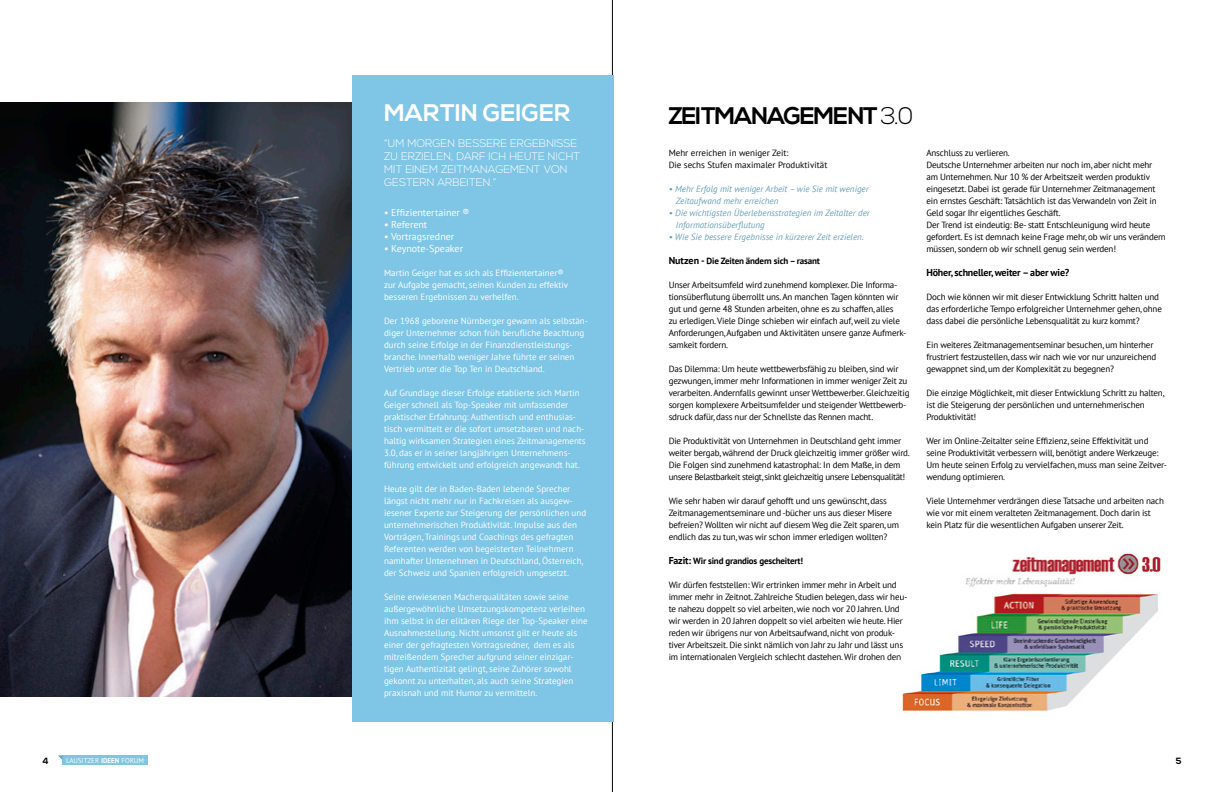
<style>
.page{position:relative;width:1224px;height:792px;background:#fff}
.page>*{position:absolute;margin:0;border:0;box-sizing:border-box;transform-origin:0 0}
.t1{font:700 24px "Nexa";letter-spacing:-.05em;color:#000}
.t2{font:700 24px "Nexa";color:#fff}
.t3{font:300 11px/13.2px "Nexa";color:#fff}
.t4{font:10px "PT Sans";color:#fff}
.t5{font:700 10px "PT Sans";letter-spacing:-.02em;color:#000}
.t6{font:9px/12px "PT Sans";letter-spacing:-.02em;color:#000}
.t7{font:9px/12px "PT Sans";color:#fff}
.t8{font:italic 9px/12px "PT Sans";color:#6aa1bb}
.t9{font:700 9px "PT Sans";letter-spacing:-.02em;color:#000}
.t10{font:9px/12px "PT Sans";color:#000}
.t11{font:700 9px "Nexa";color:#000}
.t12{font:7px "PT Sans";color:#fff}
.s1{font-size:10px}
.s2{font-weight:300}
.s3{font-weight:700}
</style>
<div class="page">
<hr style="left:612px;top:0;width:1px;height:792px;background:#000">
<img style="left:0;top:102px;width:352px;height:595px">
<div style="left:352px;top:75px;width:261px;height:647px;background:#7fc5e6"></div>
<img style="left:900px;top:552px;width:261px;height:162px">
<svg style="left:899px;top:594px;width:8px;height:32px"></svg>
<svg style="left:899px;top:642px;width:4px;height:6px"></svg>
<svg style="left:899px;top:654px;width:2px;height:8px"></svg>
<div style="left:63px;top:756px;width:85px;height:9px;background:#7fc5e6"></div>
<svg style="left:58px;top:755px;width:5px;height:5px"></svg>
<h1 class="t2" style="left:384px;top:98px;width:188px">MARTIN GEIGER</h1>
<p class="t3" style="left:384px;top:137px;width:198px">“UM MORGEN BESSERE ERGEBNISSE<br>ZU ERZIELEN, DARF ICH HEUTE NICHT<br>MIT EINEM ZEITMANAGEMENT VON<br>GESTERN ARBEITEN.”</p>
<p class="t10" style="left:669px;top:147px;width:160px">Mehr erreichen in weniger Zeit:<br>Die sechs Stufen maximaler Produktivität</p>
<p class="t8" style="left:676px;top:183px;width:194px;text-indent:-7px">• Mehr Erfolg mit weniger Arbeit – wie Sie mit weniger<br>Zeitaufwand mehr erreichen</p>
<p class="t8" style="left:676px;top:207px;width:195px;text-indent:-7px">• Die wichtigsten Überlebensstrategien im Zeitalter der<br>Informationsüberflutung</p>
<p class="t8" style="left:669px;top:231px;width:197px">• Wie Sie bessere Ergebnisse in kürzerer Zeit erzielen.</p>
<p class="t9" style="left:669px;top:255px;width:153px"><span class="s1">Nutzen -</span> Die Zeiten ändern sich – rasant</p>
<p class="t6" style="left:669px;top:279px;width:239px">Unser Arbeitsumfeld wird zunehmend komplexer. Die Informa&shy;tionsüberflutung überrollt uns. An manchen Tagen könnten wir gut und gerne 48 Stunden arbeiten, ohne es zu schaffen, alles<br>zu erledigen. Viele Dinge schieben wir einfach auf, weil zu viele Anforderungen, Aufgaben und Aktivitäten unsere ganze Aufmerk&shy;samkeit fordern.</p>
<p class="t6" style="left:669px;top:363px;width:242px">Das Dilemma: Um heute wettbewerbsfähig zu bleiben, sind wir gezwungen, immer mehr Informationen in immer weniger Zeit zu verarbeiten. Andernfalls gewinnt unser Wettbewerber. Gleichzeitig sorgen komplexere Arbeitsumfelder und steigender Wettbewerb&shy;sdruck dafür, dass nur der Schnellste das Rennen macht.</p>
<p class="t6" style="left:669px;top:435px;width:243px">Die Produktivität von Unternehmen in Deutschland geht immer weiter bergab, während der Druck gleichzeitig immer größer wird.<br>Die Folgen sind zunehmend katastrophal: In dem Maße, in dem unsere Belastbarkeit steigt, sinkt gleichzeitig unsere Lebensqualität!</p>
<p class="t6" style="left:669px;top:495px;width:232px">Wie sehr haben wir darauf gehofft und uns gewünscht, dass Zeitmanagementseminare und -bücher uns aus dieser Misere befreien? Wollten wir nicht auf diesem Weg die Zeit sparen, um endlich das zu tun, was wir schon immer erledigen wollten?</p>
<p class="t9" style="left:669px;top:555px;width:136px"><span class="s1">Fazit:</span> Wir sind grandios gescheitert!</p>
<p class="t6" style="left:669px;top:579px;width:240px">Wir dürfen feststellen: Wir ertrinken immer mehr in Arbeit und immer mehr in Zeitnot. Zahlreiche Studien belegen, dass wir heu&shy;te nahezu doppelt so viel arbeiten, wie noch vor 20 Jahren. Und wir werden in 20 Jahren doppelt so viel arbeiten wie heute. Hier reden wir übrigens nur von Arbeitsaufwand, nicht von produk&shy;tiver Arbeitszeit. Die sinkt nämlich von Jahr zu Jahr und lässt uns im internationalen Vergleich schlecht dastehen. Wir drohen den</p>
<h1 class="t1" style="left:669px;top:102px;width:246px">ZEITMANAGEMENT <span class="s2">3.0</span></h1>
<p class="t4" style="left:384px;top:206px;width:87px">• Effizientertainer ®</p>
<p class="t4" style="left:384px;top:218px;width:45px">• Referent</p>
<p class="t4" style="left:384px;top:230px;width:72px">• Vortragsredner</p>
<p class="t4" style="left:384px;top:242px;width:81px">• Keynote-Speaker</p>
<p class="t7" style="left:384px;top:267px;width:186px">Martin Geiger hat es sich als Effizientertainer® zur Aufgabe gemacht, seinen Kunden zu effektiv besseren Ergebnissen zu verhelfen.</p>
<p class="t7" style="left:384px;top:315px;width:206px">Der 1968 geborene Nürnberger gewann als selbstän&shy;diger Unternehmer schon früh berufliche Beachtung durch seine Erfolge in der Finanzdienstleistungs&shy;branche. Innerhalb weniger Jahre führte er seinen Vertrieb unter die Top Ten in Deutschland.</p>
<p class="t7" style="left:384px;top:387px;width:203px">Auf Grundlage dieser Erfolge etablierte sich Martin Geiger schnell als Top-Speaker mit umfassender praktischer Erfahrung: Authentisch und enthusias&shy;tisch vermittelt er die sofort umsetzbaren und nach&shy;haltig wirksamen Strategien eines Zeitmanagements 3.0, das er in seiner langjährigen Unternehmens&shy;führung entwickelt und erfolgreich angewandt hat.</p>
<p class="t7" style="left:384px;top:483px;width:204px">Heute gilt der in Baden-Baden lebende Sprecher längst nicht mehr nur in Fachkreisen als ausgew&shy;iesener Experte zur Steigerung der persönlichen und unternehmerischen Produktivität. Impulse aus den Vorträgen, Trainings und Coachings des gefragten Referenten werden von begeisterten Teilnehmern namhafter Unternehmen in Deutschland, Österreich, der Schweiz und Spanien erfolgreich umgesetzt.</p>
<p class="t7" style="left:384px;top:591px;width:205px">Seine erwiesenen Macherqualitäten sowie seine außergewöhnliche Umsetzungskompetenz verleihen ihm selbst in der elitären Riege der Top-Speaker eine Ausnahmestellung. Nicht umsonst gilt er heute als einer der gefragtesten Vortragsredner, dem es als mitreißendem Sprecher aufgrund seiner einzigar&shy;tigen Authentizität gelingt, seine Zuhörer sowohl gekonnt zu unterhalten, als auch seine Strategien praxisnah und mit Humor zu vermitteln.</p>
<p class="t6" style="left:927px;top:147px;width:241px">Anschluss zu verlieren.<br>Deutsche Unternehmer arbeiten nur noch im, aber nicht mehr am Unternehmen. Nur 10 % der Arbeitszeit werden produktiv eingesetzt. Dabei ist gerade für Unternehmer Zeitmanagement ein ernstes Geschäft: Tatsächlich ist das Verwandeln von Zeit in Geld sogar Ihr eigentliches Geschäft.<br>Der Trend ist eindeutig: Be- statt Entschleunigung wird heute gefordert. Es ist demnach keine Frage mehr, ob wir uns verändern müssen, sondern ob wir schnell genug sein werden!</p>
<p class="t5" style="left:927px;top:266px;width:144px">Höher, schneller, weiter – aber wie?</p>
<p class="t6" style="left:927px;top:291px;width:237px">Doch wie können wir mit dieser Entwicklung Schritt halten und das erforderliche Tempo erfolgreicher Unternehmer gehen, ohne dass dabei die persönliche Lebensqualität zu kurz kommt?</p>
<p class="t6" style="left:927px;top:339px;width:231px">Ein weiteres Zeitmanagementseminar besuchen, um hinterher frustriert festzustellen, dass wir nach wie vor nur unzureichend gewappnet sind, um der Komplexität zu begegnen?</p>
<p class="t6" style="left:927px;top:387px;width:239px">Die einzige Möglichkeit, mit dieser Entwicklung Schritt zu halten, ist die Steigerung der persönlichen und unternehmerischen<br>Produktivität!</p>
<p class="t6" style="left:927px;top:435px;width:242px">Wer im Online-Zeitalter seine Effizienz, seine Effektivität und seine Produktivität verbessern will, benötigt andere Werkzeuge:<br>Um heute seinen Erfolg zu vervielfachen, muss man seine Zeitver&shy;wendung optimieren.</p>
<p class="t6" style="left:927px;top:495px;width:239px">Viele Unternehmer verdrängen diese Tatsache und arbeiten nach wie vor mit einem veralteten Zeitmanagement. Doch darin ist kein Platz für die wesentlichen Aufgaben unserer Zeit.</p>
<p class="t11" style="left:43px;top:755px;width:8px">4</p>
<p class="t12" style="left:66px;top:756px;width:79px">LAUSITZER <span class="s3">IDEEN</span> FORUM</p>
<p class="t11" style="left:1176px;top:755px;width:7px">5</p>
</div>
